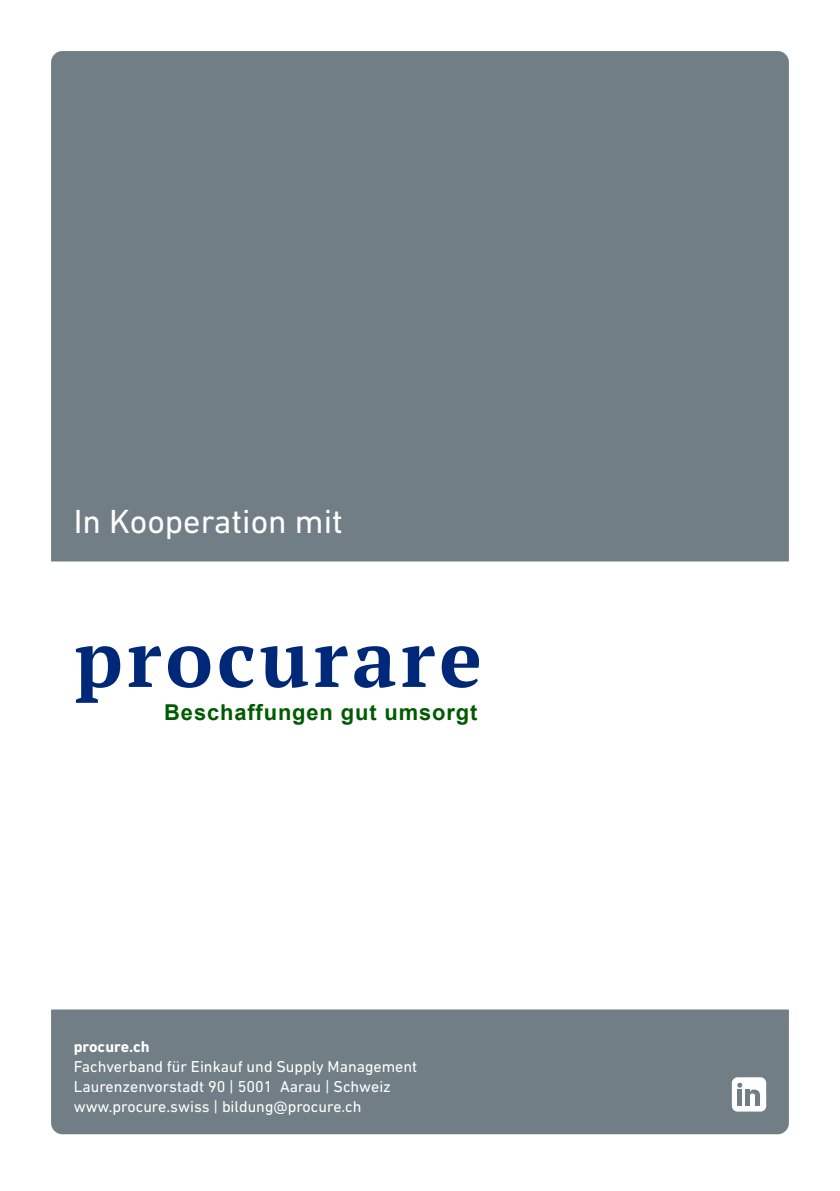
<style>
.page{position:relative;width:840px;height:1191px;background:#fff}
.page>*{position:absolute;margin:0;border:0;box-sizing:border-box;transform-origin:0 0}
.t1{font:700 79.6px "PT Serif";letter-spacing:.055em;color:#002878}
.t2{font:34px "DIN Next LT Pro";color:#fff}
.t3{font:700 21.8px "Arial";letter-spacing:.04em;color:#005a00}
.t4{font:16px/20px "DIN Next LT Pro";color:#fff}
.t5{font:700 16px "DIN Next LT Pro";color:#fff}
</style>
<div class="page">
<div style="left:51px;top:51px;width:737px;height:510px;background:#717e86"></div>
<div style="left:51px;top:1009px;width:737px;height:125px;background:#717e86"></div>
<div style="left:731px;top:1077px;width:34px;height:34px;background:#fff;border-radius:6px"></div>
<svg style="left:737px;top:1082px;width:4px;height:5px"></svg>
<hr style="left:737px;top:1089px;width:4px;height:17px;background:#717e86">
<div style="left:744px;top:1089px;width:5px;height:17px;background:#717e86"></div>
<hr style="left:755px;top:1096px;width:4px;height:10px;background:#717e86">
<svg style="left:749px;top:1089px;width:10px;height:11px"></svg>
<h2 class="t2" style="left:74px;top:502px;width:270px">In Kooperation mit</h2>
<h1 class="t1" style="left:74px;top:605px;width:409px">procurare</h1>
<h3 class="t3" style="left:164px;top:697px;width:314px">Beschaffungen gut umsorgt</h3>
<p class="t5" style="left:74px;top:1036px;width:77px">procure.ch</p>
<p class="t4" style="left:74px;top:1056px;width:345px">Fachverband für Einkauf und Supply Management<br>Laurenzenvorstadt 90 | 5001 Aarau | Schweiz www.procure.swiss | bildung@procure.ch</p>
</div>
